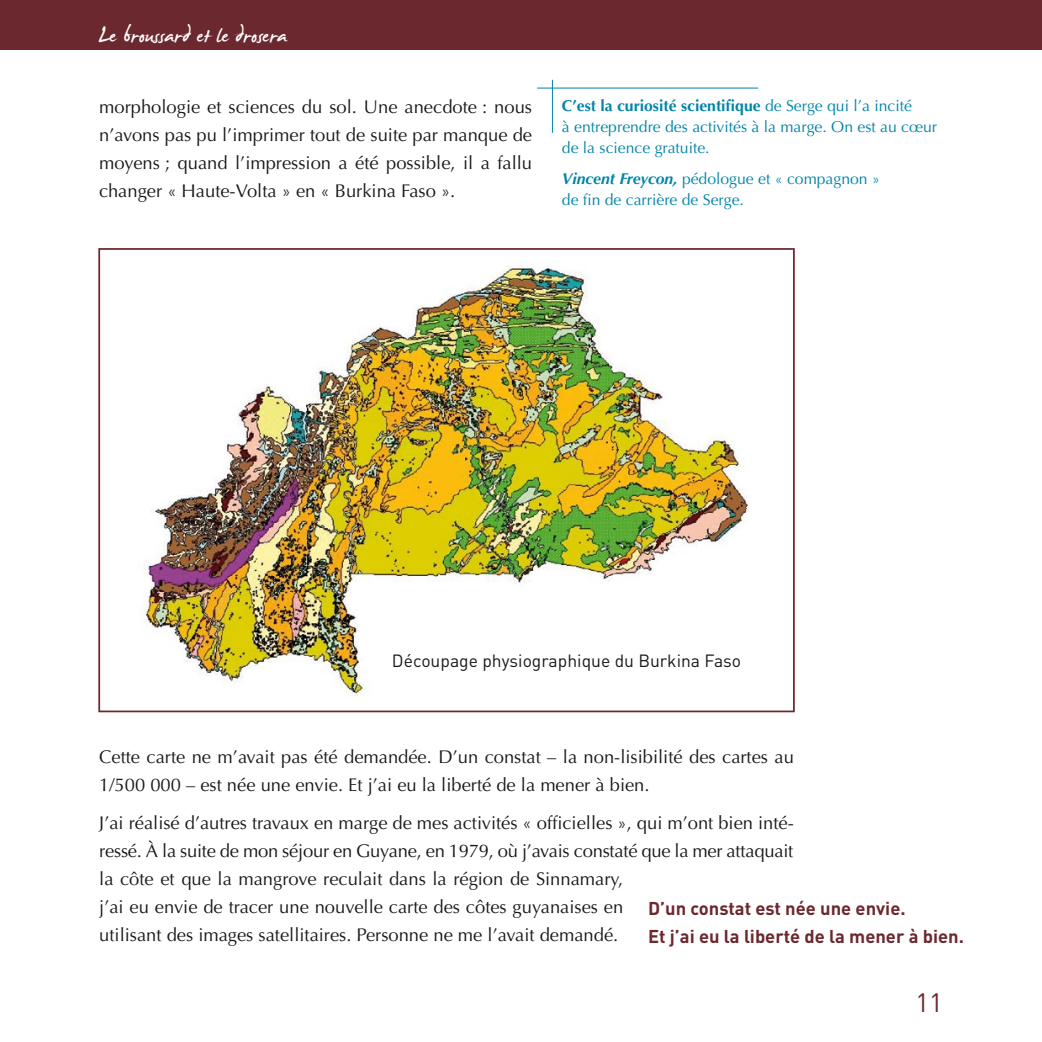
<style>
.page{position:relative;width:1042px;height:1042px;background:#fff}
.page>*{position:absolute;margin:0;border:0;box-sizing:border-box;transform-origin:0 0}
.t1{font:35px "James Fajardo";color:#fff}
.t2{font:26.25px "DIN";color:#6c282f}
.t3{font:18.38px/28px "Optima";color:#1a171b}
.t4{font:700 18.38px/28px "DIN";color:#6c282f}
.t5{font:17.5px "DIN";color:#1a171b}
.t6{font:15.75px/21px "Optima";color:#0084a8}
.s1{font-weight:700}
.s2{font-weight:700;font-style:italic}
</style>
<div class="page">
<div style="left:0;top:0;width:1042px;height:50px;background:#6c282f"></div>
<img style="left:143px;top:264px;width:606px;height:433px">
<div style="left:98px;top:248px;width:697px;height:464px;border:2px solid #6c282f"></div>
<hr style="left:552px;top:80px;width:1px;height:53px;background:#0084a8">
<hr style="left:537px;top:88px;width:221px;height:1px;background:#0084a8">
<h1 class="t1" style="left:99px;top:18px;width:190px">Le broussard et le drosera</h1>
<p class="t3" style="left:99px;top:93px;width:434px;text-align:justify">morphologie et sciences du sol. Une anecdote : nous n’avons pas pu l’imprimer tout de suite par manque de moyens ; quand l’impression a été possible, il a fallu changer « Haute-Volta » en « Burkina Faso ».</p>
<p class="t6" style="left:562px;top:95px;width:377px"><span class="s1">C’est la curiosité scientifique</span> de Serge qui l’a incité<br>à entreprendre des activités à la marge. On est au cœur de la science gratuite.</p>
<p class="t6" style="left:562px;top:168px;width:319px"><span class="s2">Vincent Freycon,</span> pédologue et « compagnon » de fin de carrière de Serge.</p>
<p class="t5" style="left:392px;top:649px;width:351px">Découpage physiographique du Burkina Faso</p>
<p class="t3" style="left:99px;top:742px;width:696px">Cette carte ne m’avait pas été demandée. D’un constat – la non-lisibilité des cartes au<br>1/500 000 – est née une envie. Et j’ai eu la liberté de la mener à bien.</p>
<p class="t3" style="left:99px;top:808px;width:696px">J’ai réalisé d’autres travaux en marge de mes activités « officielles », qui m’ont bien inté&shy;ressé. À la suite de mon séjour en Guyane, en 1979, où j’avais constaté que la mer attaquait la côte et que la mangrove reculait dans la région de Sinnamary,<br>j’ai eu envie de tracer une nouvelle carte des côtes guyanaises en<br>utilisant des images satellitaires. Personne ne me l’avait demandé.</p>
<p class="t4" style="left:648px;top:893px;width:317px">D’un constat est née une envie.<br>Et j’ai eu la liberté de la mener à bien.</p>
<h2 class="t2" style="left:915px;top:986px;width:29px">11</h2>
</div>
